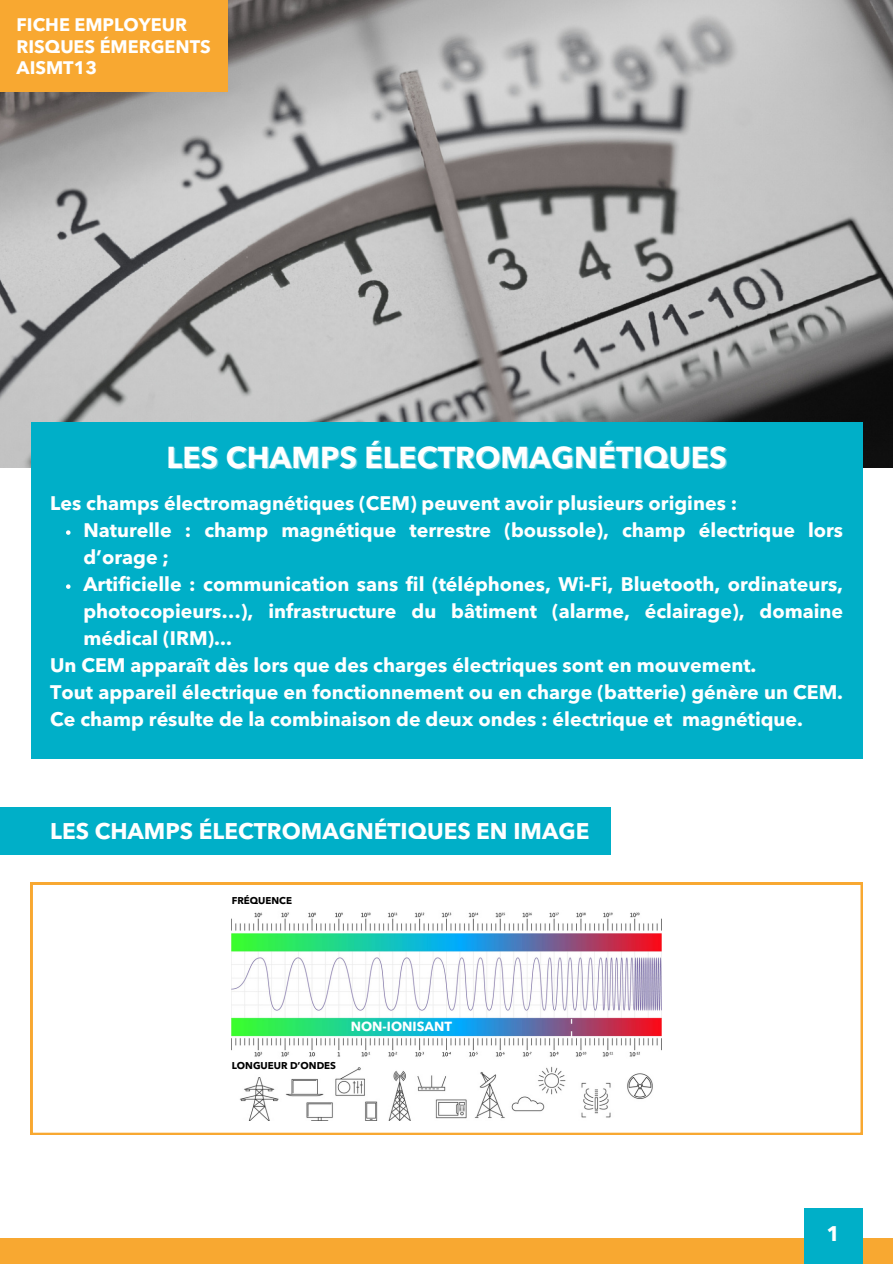
<style>
.page{position:relative;width:893px;height:1264px;background:#fff}
.page>*{position:absolute;margin:0;border:0;box-sizing:border-box;transform-origin:0 0}
.t1{font:700 30px "Avenir Next LT Pro";color:#fff}
.t2{font:700 22.5px "Avenir Next LT Pro";color:#fff}
.t3{font:700 21px "Avenir Next LT Pro";color:#fff}
.t4{font:700 19.5px/27px "Avenir Next LT Pro";color:#fff}
.t5{font:700 18px/21.3px "Avenir Next LT Pro";color:#fff}
.t6{font:700 13.05px "Avenir Next LT Pro";color:#fff}
.t7{font:700 9.75px "Avenir Next LT Pro";color:#000}
</style>
<div class="page">
<img style="left:0;top:0;width:892px;height:467px">
<div style="left:31px;top:422px;width:831px;height:337px;background:#00afc8"></div>
<div style="left:0;top:1238px;width:892px;height:25px;background:#f8a831"></div>
<div style="left:804px;top:1207px;width:58px;height:56px;background:#00afc8"></div>
<svg style="left:31px;top:882px;width:831px;height:252px"></svg>
<svg style="left:66px;top:530px;width:4px;height:5px"></svg>
<svg style="left:66px;top:584px;width:4px;height:5px"></svg>
<div style="left:0;top:807px;width:610px;height:47px;background:#00afc8"></div>
<img style="left:232px;top:907px;width:429px;height:213px">
<div style="left:0;top:0;width:227px;height:91px;background:#f8a831"></div>
<h6 class="t5" style="left:17px;top:16px;width:196px">FICHE EMPLOYEUR<br>RISQUES ÉMERGENTS<br>AISMT13</h6>
<h4 class="t1" style="left:166px;top:445px;width:561px">LES CHAMPS ÉLECTROMAGNÉTIQUES</h4>
<h3 class="t4" style="left:50px;top:491px;width:688px">Les champs électromagnétiques (CEM) peuvent avoir plusieurs origines :</h3>
<h1 class="t4" style="left:83px;top:518px;width:761px">Naturelle : champ magnétique terrestre (boussole), champ électrique lors d’orage ;</h1>
<h4 class="t4" style="left:83px;top:572px;width:761px;text-align:justify">Artificielle : communication sans fil (téléphones, Wi-Fi, Bluetooth, ordinateurs, photocopieurs…), infrastructure du bâtiment (alarme, éclairage), domaine médical (IRM)...</h4>
<h5 class="t4" style="left:50px;top:653px;width:794px">Un CEM apparaît dès lors que des charges électriques sont en mouvement.<br>Tout appareil électrique en fonctionnement ou en charge (batterie) génère un CEM.<br>Ce champ résulte de la combinaison de deux ondes : électrique et magnétique.</h5>
<h2 class="t2" style="left:50px;top:822px;width:540px">LES CHAMPS ÉLECTROMAGNÉTIQUES EN IMAGE</h2>
<h6 class="t7" style="left:232px;top:896px;width:62px">FRÉQUENCE</h6>
<p class="t7" style="left:232px;top:1061px;width:106px">LONGUEUR D’ONDES</p>
<p class="t6" style="left:351px;top:1020px;width:103px">NON-IONISANT</p>
<p class="t3" style="left:826px;top:1224px;width:15px">1</p>
</div>
